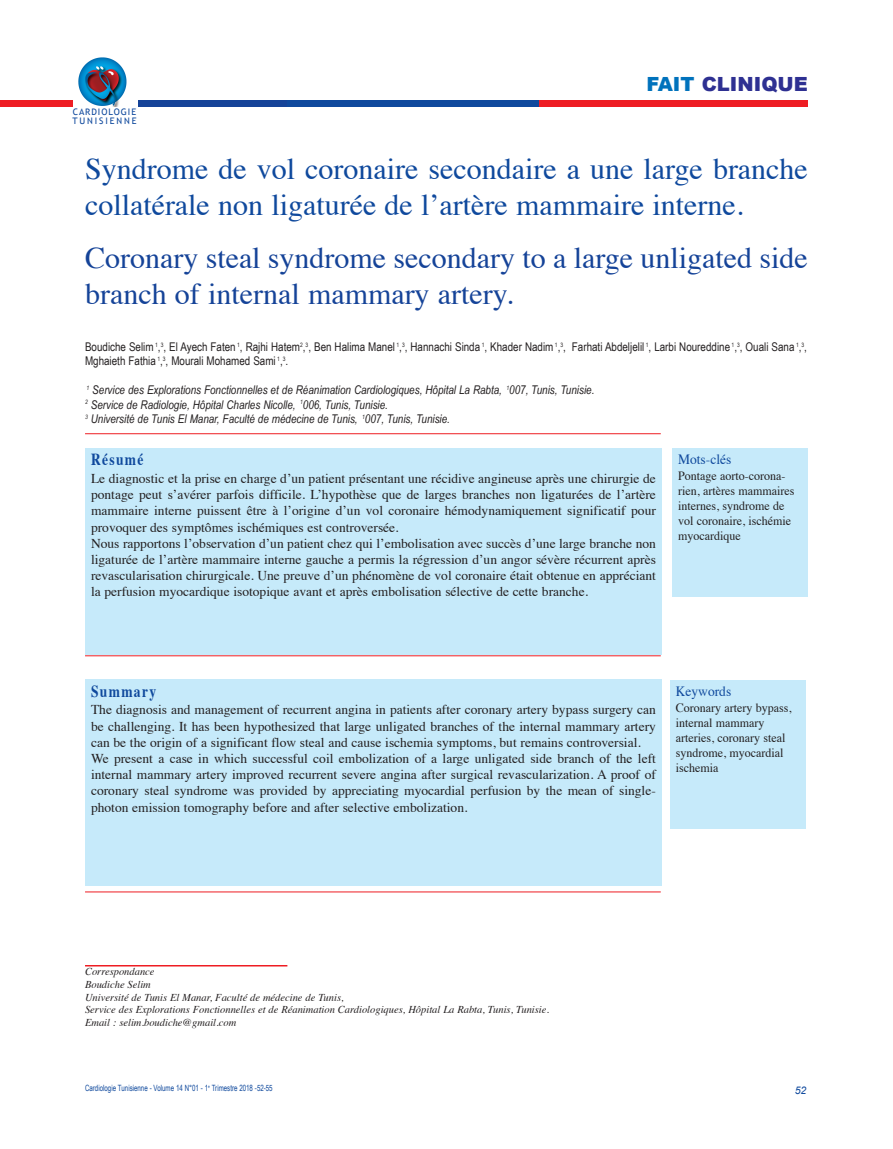
<style>
.page{position:relative;width:893px;height:1149px;background:#fff}
.page>*{position:absolute;margin:0;border:0;box-sizing:border-box;transform-origin:0 0}
.t1{font:30px/36px "Times";color:#0f499d}
.t2{font:30px/36px "Times";color:#154398}
.t3{font:900 19.5px "Arial";color:#2e3092}
.t4{font:700 16.8px "Times";letter-spacing:.1em;color:#0f499d;scale:.8 1}
.t5{font:14.1px "Times";color:#0f499d;scale:.95 1}
.t6{font:13.5px/16.2px "Times";color:#231f20}
.t7{font:12.6px/15px "Times";color:#231f20;scale:.95 1}
.t8{font:italic 12px/14.4px "Arial Narrow";color:#231f20}
.t9{font:12px/14.4px "Arial Narrow";color:#231f20}
.t10{font:italic 10.5px/12.6px "Times";color:#231f20}
.t11{font:italic 10.5px "Arial";color:#0f499d}
.t12{font:9px/9px "Trebuchet MS";letter-spacing:.105em;color:#0f499d}
.t13{font:8.7px "Arial Narrow";color:#0f499d;scale:.87 1}
.s1{color:#0072bc}
</style>
<div class="page">
<div style="left:85px;top:447px;width:577px;height:207px;background:#c6eafa"></div>
<div style="left:85px;top:679px;width:577px;height:206px;background:#c6eafa"></div>
<hr style="left:85px;top:964px;width:202px;height:2px;background:#ee1d23">
<div style="left:672px;top:448px;width:136px;height:149px;background:#c6eafa"></div>
<div style="left:670px;top:680px;width:136px;height:149px;background:#c6eafa"></div>
<hr style="left:85px;top:433px;width:576px;height:1px;background:#ee1d23">
<hr style="left:85px;top:655px;width:576px;height:1px;background:#ee1d23">
<hr style="left:85px;top:891px;width:576px;height:1px;background:#ee1d23">
<div style="left:0;top:100px;width:73px;height:6px;background:#ee1d23"></div>
<div style="left:138px;top:100px;width:149px;height:6px;background:#154398"></div>
<div style="left:287px;top:100px;width:253px;height:6px;background:#0f499d"></div>
<div style="left:539px;top:100px;width:269px;height:6px;background:#ee1d23"></div>
<img style="left:78px;top:57px;width:49px;height:49px">
<p class="t12" style="left:72px;top:107px;width:66px">CARDIOLOGIE<br>TUNISIENNE</p>
<h2 class="t3" style="left:647px;top:69px;width:163px"><span class="s1">FAIT</span> CLINIQUE</h2>
<h1 class="t1" style="left:85px;top:153px;width:724px">Syndrome de vol coronaire secondaire a une large branche collatérale non ligaturée de l’artère mammaire interne.</h1>
<h1 class="t2" style="left:85px;top:242px;width:724px">Coronary steal syndrome secondary to a large unligated side branch of internal mammary artery.</h1>
<p class="t9" style="left:85px;top:339px;width:723px">Boudiche Selim <sup>1</sup>,<sup>3</sup>, El Ayech Faten <sup>1</sup>, Rajhi Hatem<sup>2</sup>,<sup>3</sup>, Ben Halima Manel <sup>1</sup>,<sup>3</sup>, Hannachi Sinda <sup>1</sup>, Khader Nadim <sup>1</sup>,<sup>3</sup>, Farhati Abdeljelil <sup>1</sup>, Larbi Noureddine <sup>1</sup>,<sup>3</sup>, Ouali Sana <sup>1</sup>,<sup>3</sup>,<br>Mghaieth Fathia <sup>1</sup>,<sup>3</sup>, Mourali Mohamed Sami <sup>1</sup>,<sup>3</sup>.</p>
<p class="t8" style="left:85px;top:382px;width:511px"><sup>1</sup> Service des Explorations Fonctionnelles et de Réanimation Cardiologiques, Hôpital La Rabta, <sup>1</sup>007, Tunis, Tunisie.<br><sup>2</sup> Service de Radiologie, Hôpital Charles Nicolle, <sup>1</sup>006, Tunis, Tunisie.<br><sup>3</sup> Université de Tunis El Manar, Faculté de médecine de Tunis, <sup>1</sup>007, Tunis, Tunisie.</p>
<p class="t5" style="left:678px;top:453px;width:58px">Mots-clés</p>
<p class="t7" style="left:678px;top:469px;width:124px">Pontage aorto-corona&shy;rien, artères mammaires internes, syndrome de vol coronaire, ischémie myocardique</p>
<p class="t4" style="left:91px;top:452px;width:67px">Résumé</p>
<p class="t6" style="left:91px;top:471px;width:566px">Le diagnostic et la prise en charge d’un patient présentant une récidive angineuse après une chirurgie de pontage peut s’avérer parfois difficile. L’hypothèse que de larges branches non ligaturées de l’artère mammaire interne puissent être à l’origine d’un vol coronaire hémodynamiquement significatif pour provoquer des symptômes ischémiques est controversée.<br>Nous rapportons l’observation d’un patient chez qui l’embolisation avec succès d’une large branche non ligaturée de l’artère mammaire interne gauche a permis la régression d’un angor sévère récurrent après revascularisation chirurgicale. Une preuve d’un phénomène de vol coronaire était obtenue en appréciant la perfusion myocardique isotopique avant et après embolisation sélective de cette branche.</p>
<p class="t4" style="left:91px;top:684px;width:83px">Summary</p>
<p class="t6" style="left:91px;top:702px;width:566px">The diagnosis and management of recurrent angina in patients after coronary artery bypass surgery can be challenging. It has been hypothesized that large unligated branches of the internal mammary artery can be the origin of a significant flow steal and cause ischemia symptoms, but remains controversial.<br>We present a case in which successful coil embolization of a large unligated side branch of the left internal mammary artery improved recurrent severe angina after surgical revascularization. A proof of coronary steal syndrome was provided by appreciating myocardial perfusion by the mean of single&shy;photon emission tomography before and after selective embolization.</p>
<p class="t5" style="left:676px;top:685px;width:60px">Keywords</p>
<p class="t7" style="left:676px;top:701px;width:123px">Coronary artery bypass, internal mammary arteries, coronary steal syndrome, myocardial ischemia</p>
<p class="t10" style="left:85px;top:966px;width:466px">Correspondance<br>Boudiche Selim<br>Université de Tunis El Manar, Faculté de médecine de Tunis,<br>Service des Explorations Fonctionnelles et de Réanimation Cardiologiques, Hôpital La Rabta, Tunis, Tunisie.<br>Email : selim.boudiche@gmail.com</p>
<p class="t13" style="left:85px;top:1082px;width:217px">Cardiologie Tunisienne - Volume 14 N°01 - 1<sup>e</sup> Trimestre 2018 -52-55</p>
<p class="t11" style="left:795px;top:1084px;width:13px">52</p>
</div>
